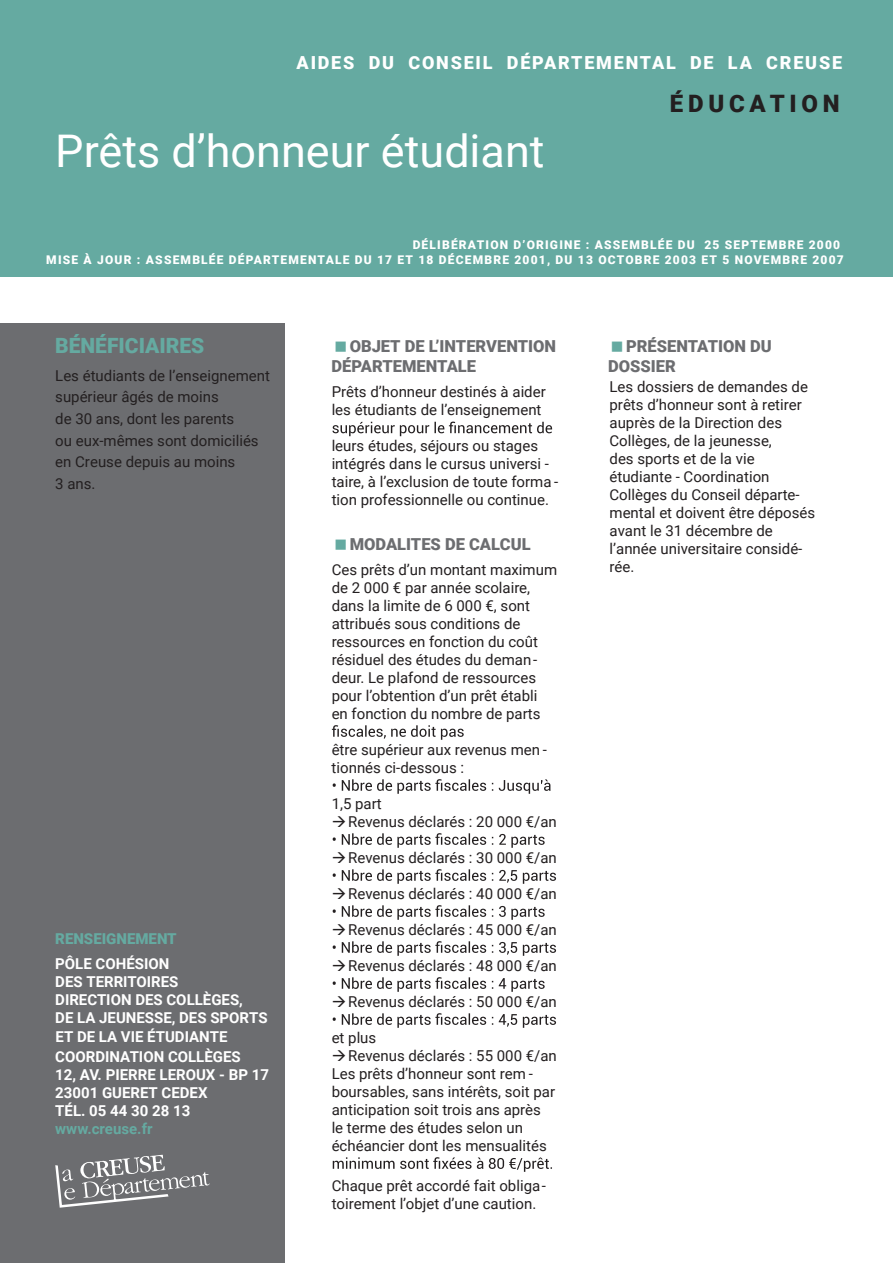
<style>
.page{position:relative;width:893px;height:1263px;background:#fff}
.page>*{position:absolute;margin:0;border:0;box-sizing:border-box;transform-origin:0 0}
.t1{font:45px "Roboto";color:#fff}
.t2{font:900 24px "Roboto";letter-spacing:.2em;color:#231f20}
.t3{font:900 21px "Roboto";color:#65aaa1}
.t4{font:900 18px "Roboto";letter-spacing:.1em;color:#fff}
.t5{font:900 16.5px/19.8px "Roboto";color:#6c6d70}
.t6{font:15px/18px "Roboto";color:#231f20}
.t7{font:700 15px/18.3px "Roboto";color:#fff}
.t8{font:900 15px "Roboto";color:#65aaa1}
.t9{font:700 15px "Roboto";color:#65aaa1}
.t10{font:900 12px/14.4px "Roboto";letter-spacing:.1em;color:#fff}
</style>
<div class="page">
<div style="left:0;top:0;width:893px;height:276px;background:#65aaa1"></div>
<div style="left:0;top:323px;width:285px;height:940px;background:#6c6d70"></div>
<svg style="left:332px;top:422px;width:220px;height:14px"></svg>
<svg style="left:332px;top:725px;width:132px;height:15px"></svg>
<svg style="left:333px;top:779px;width:218px;height:15px"></svg>
<svg style="left:333px;top:833px;width:212px;height:15px"></svg>
<svg style="left:333px;top:869px;width:223px;height:15px"></svg>
<svg style="left:333px;top:905px;width:212px;height:15px"></svg>
<svg style="left:333px;top:941px;width:223px;height:15px"></svg>
<svg style="left:333px;top:977px;width:212px;height:15px"></svg>
<svg style="left:333px;top:1013px;width:223px;height:15px"></svg>
<svg style="left:333px;top:1157px;width:219px;height:15px"></svg>
<svg style="left:55px;top:1155px;width:155px;height:53px"></svg>
<p class="t4" style="left:297px;top:50px;width:547px">AIDES DU CONSEIL DÉPARTEMENTAL DE LA CREUSE</p>
<h2 class="t2" style="left:670px;top:86px;width:171px">ÉDUCATION</h2>
<h1 class="t1" style="left:55px;top:119px;width:491px">Prêts d’honneur étudiant</h1>
<p class="t10" style="left:46px;top:237px;width:799px;text-indent:366px">DÉLIBÉRATION D’ORIGINE : ASSEMBLÉE DU 25 SEPTEMBRE 2000<br>MISE À JOUR : ASSEMBLÉE DÉPARTEMENTALE DU 17 ET 18 DÉCEMBRE 2001, DU 13 OCTOBRE 2003 ET 5 NOVEMBRE 2007</p>
<h3 class="t3" style="left:55px;top:331px;width:151px">BÉNÉFICIAIRES</h3>
<p class="t5" style="left:332px;top:335px;width:226px;text-indent:18px">OBJET DE L’INTERVENTION<br>DÉPARTEMENTALE</p>
<p class="t6" style="left:55px;top:364px;width:216px;line-height:21.6px">Les étudiants de l’enseignement supérieur âgés de moins<br>de 30 ans, dont les parents<br>ou eux-mêmes sont domiciliés en Creuse depuis au moins<br>3 ans.</p>
<p class="t6" style="left:332px;top:382px;width:216px">Prêts d’honneur destinés à aider les étudiants de l’enseignement</p>
<p class="t6" style="left:332px;top:436px;width:228px">leurs études, séjours ou stages intégrés dans le cursus universi - taire, à l’exclusion de toute forma - tion professionnelle ou continue.</p>
<p class="t8" style="left:55px;top:928px;width:123px">RENSEIGNEMENT</p>
<p class="t7" style="left:55px;top:954px;width:214px">PÔLE COHÉSION<br>DES TERRITOIRES<br>DIRECTION DES COLLÈGES,<br>DE LA JEUNESSE, DES SPORTS</p>
<p class="t7" style="left:55px;top:1027px;width:215px">ET DE LA VIE ÉTUDIANTE<br>COORDINATION COLLÈGES<br>12, AV. PIERRE LEROUX - BP 17<br>23001 GUERET CEDEX<br>TÉL. 05 44 30 28 13</p>
<p class="t9" style="left:55px;top:1118px;width:99px">www.creuse.fr</p>
<p class="t5" style="left:350px;top:534px;width:182px">MODALITES DE CALCUL</p>
<p class="t6" style="left:332px;top:560px;width:227px">Ces prêts d’un montant maximum de 2 000 € par année scolaire, dans la limite de 6 000 €, sont attribués sous conditions de ressources en fonction du coût résiduel des études du deman&shy;deur. Le plafond de ressources pour l’obtention d’un prêt établi en fonction du nombre de parts</p>
<p class="t6" style="left:332px;top:740px;width:217px">être supérieur aux revenus men - tionnés ci-dessous :</p>
<p class="t6" style="left:332px;top:794px;width:52px">1,5 part</p>
<p class="t6" style="left:332px;top:812px;width:227px">→ Revenus déclarés : 20 000 €/an</p>
<p class="t6" style="left:332px;top:848px;width:227px">→ Revenus déclarés : 30 000 €/an</p>
<p class="t6" style="left:332px;top:884px;width:227px">→ Revenus déclarés : 40 000 €/an</p>
<p class="t6" style="left:332px;top:920px;width:227px">→ Revenus déclarés : 45 000 €/an</p>
<p class="t6" style="left:332px;top:956px;width:227px">→ Revenus déclarés : 48 000 €/an</p>
<p class="t6" style="left:332px;top:992px;width:227px">→ Revenus déclarés : 50 000 €/an</p>
<p class="t6" style="left:332px;top:1028px;width:46px">et plus</p>
<p class="t6" style="left:332px;top:1046px;width:227px">→ Revenus déclarés : 55 000 €/an<br>Les prêts d’honneur sont rem - boursables, sans intérêts, soit par anticipation soit trois ans après<br>le terme des études selon un échéancier dont les mensualités</p>
<p class="t6" style="left:332px;top:1176px;width:216px">Chaque prêt accordé fait obliga&shy;toirement l’objet d’une caution.</p>
<p class="t5" style="left:608px;top:335px;width:165px;text-indent:18px">PRÉSENTATION DU<br>DOSSIER</p>
<p class="t6" style="left:609px;top:377px;width:207px">Les dossiers de demandes de prêts d’honneur sont à retirer auprès de la Direction des<br>Collèges, de la jeunesse,<br>des sports et de la vie étudiante - Coordination<br>Collèges du Conseil départe&shy;mental et doivent être déposés avant le 31 décembre de l’année universitaire considé&shy;rée.</p>
</div>
